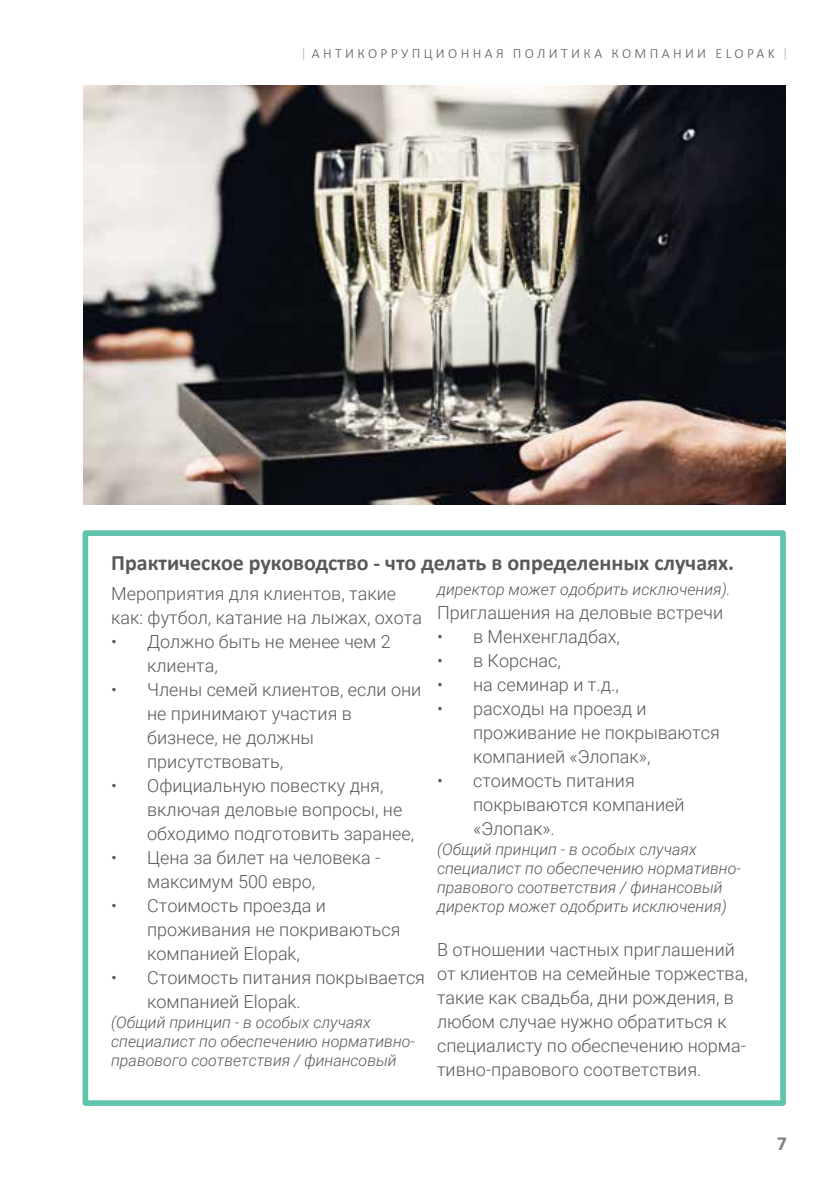
<style>
.page{position:relative;width:840px;height:1191px;background:#fff}
.page>*{position:absolute;margin:0;border:0;box-sizing:border-box;transform-origin:0 0}
.t1{font:700 22px "Calibri";color:#58595b}
.t2{font:700 20px "Calibri";color:#808285}
.t3{font:300 18px/24px "Roboto";color:#58595b}
.t4{font:italic 300 16px/19.2px "Roboto";color:#58595b}
.t5{font:300 14px "Calibri";letter-spacing:.24em;color:#58595b}
.s1{font-family:"Roboto";color:#a7a9ac}
</style>
<div class="page">
<div style="left:82px;top:530px;width:703px;height:576px;border:6px solid #60c3ad"></div>
<img style="left:83px;top:85px;width:701px;height:420px">
<p class="t5" style="left:302px;top:45px;width:486px"><span class="s1">|</span> АНТИКОРРУПЦИОННАЯ ПОЛИТИКА КОМПАНИИ ELOPAK <span class="s1">|</span></p>
<p class="t1" style="left:111px;top:549px;width:624px">Практическое руководство - что делать в определенных случаях.</p>
<p class="t3" style="left:111px;top:581px;width:312px">Мероприятия для клиентов, такие как: футбол, катание на лыжах, охота</p>
<p class="t3" style="left:147px;top:629px;width:245px;text-indent:-36px">• Должно быть не менее чем 2 клиента,</p>
<p class="t3" style="left:147px;top:677px;width:275px;text-indent:-36px">• Члены семей клиентов, если они не принимают участия в бизнесе, не должны присутствовать,</p>
<p class="t3" style="left:147px;top:773px;width:268px;text-indent:-36px">• Официальную повестку дня, включая деловые вопросы, не обходимо подготовить заранее,</p>
<p class="t3" style="left:147px;top:845px;width:234px;text-indent:-36px">• Цена за билет на человека - максимум 500 евро,</p>
<p class="t3" style="left:147px;top:893px;width:255px;text-indent:-36px">• Стоимость проезда и проживания не покриваються компанией Elopak,</p>
<p class="t3" style="left:147px;top:965px;width:279px;text-indent:-36px">• Стоимость питания покрывается компанией Elopak.</p>
<p class="t4" style="left:111px;top:1011px;width:305px">(Общий принцип - в особых случаях специалист по обеспечению нормативно&shy;правового соответствия / финансовый</p>
<p class="t4" style="left:437px;top:579px;width:295px">директор может одобрить исключения).</p>
<p class="t3" style="left:437px;top:600px;width:287px">Приглашения на деловые встречи</p>
<p class="t3" style="left:437px;top:624px;width:184px">• в Менхенгладбах,</p>
<p class="t3" style="left:437px;top:648px;width:125px">• в Корснас,</p>
<p class="t3" style="left:437px;top:672px;width:183px">• на семинар и т.д.,</p>
<p class="t3" style="left:473px;top:696px;width:248px;text-indent:-36px">• расходы на проезд и проживание не покрываются компанией «Элопак»,</p>
<p class="t3" style="left:473px;top:768px;width:213px;text-indent:-36px">• стоимость питания покрываются компанией «Элопак».</p>
<p class="t4" style="left:437px;top:839px;width:305px">(Общий принцип - в особых случаях специалист по обеспечению нормативно&shy;правового соответствия / финансовый директор может одобрить исключения)</p>
<p class="t3" style="left:437px;top:936px;width:312px">В отношении частных приглашений от клиентов на семейные торжества, такие как свадьба, дни рождения, в любом случае нужно обратиться к специалисту по обеспечению норма&shy;тивно-правового соответствия.</p>
<p class="t2" style="left:776px;top:1130px;width:12px">7</p>
</div>
